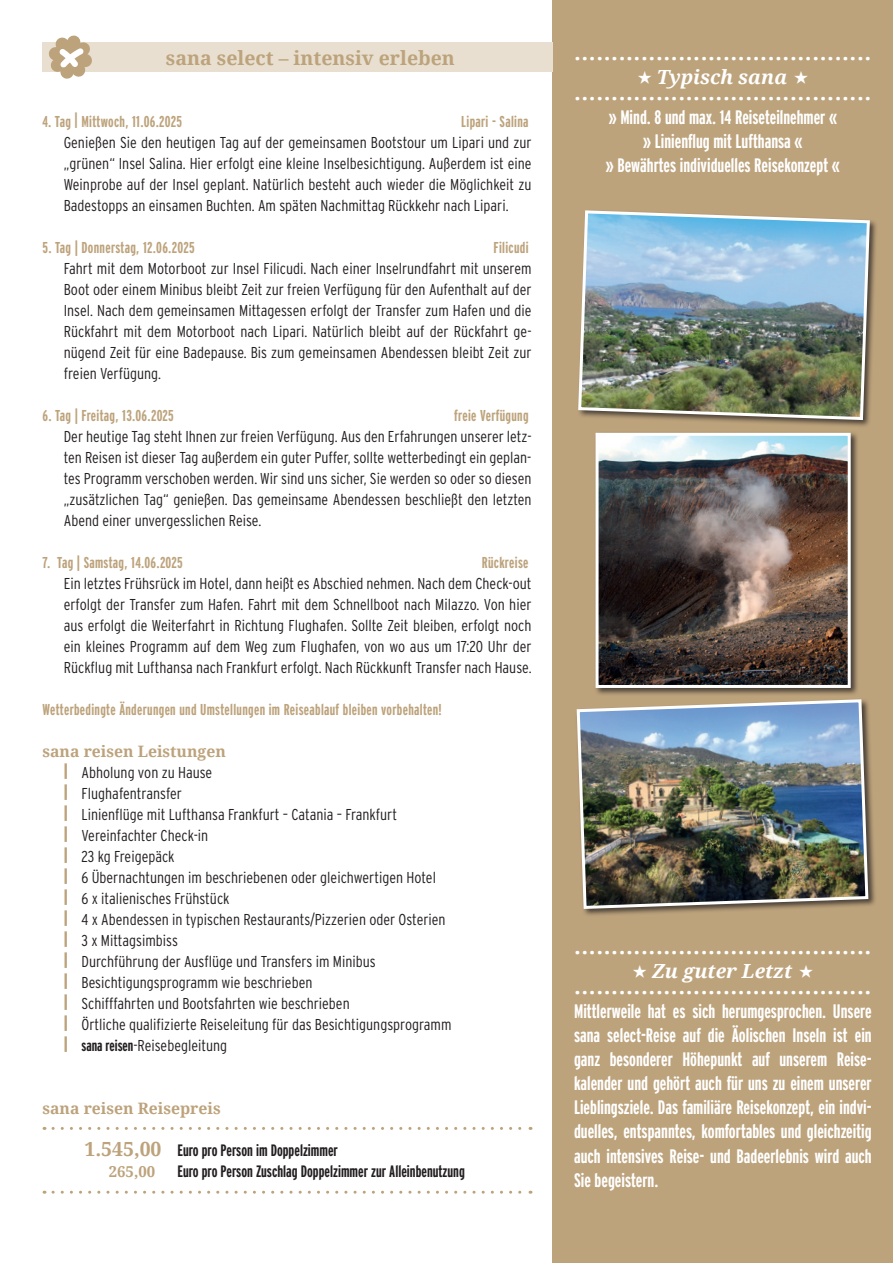
<style>
.page{position:relative;width:893px;height:1263px;background:#fff}
.page>*{position:absolute;margin:0;border:0;box-sizing:border-box;transform-origin:0 0}
.t1{font:700 22.5px "Droid Serif";color:#fff}
.t2{font:700 19.5px/24px "Interstate Compressed";color:#fff;text-align:center}
.t3{font:700 19.5px "Droid Serif";color:#bda37c}
.t4{font:italic 700 19.5px "Droid Serif";color:#fff}
.t5{font:700 16.5px "Interstate Compressed";color:#231f20}
.t6{font:300 15.75px/21px "Interstate Condensed";color:#231f20;text-align:justify}
.t7{font:700 15.75px "Interstate Compressed";letter-spacing:.02em;color:#bda37c}
.t8{font:700 15.75px "Droid Serif";color:#bda37c}
.t9{font:700 15px "Droid Serif";color:#bda37c}
.s1{font-weight:900;color:#bda37c}
.s2{font-family:"Interstate Compressed";font-weight:700}
.s3{font-family:"Droid Serif";font-size:19.5px;color:#bda37c}
</style>
<div class="page">
<div style="left:553px;top:0;width:340px;height:1263px;background:#bda37c"></div>
<svg style="left:53px;top:1127px;width:478px;height:3px"></svg>
<svg style="left:53px;top:1191px;width:478px;height:3px"></svg>
<div style="left:594px;top:431px;width:265px;height:265px;background:#231f20;opacity:.75"></div>
<img style="left:600px;top:437px;width:247px;height:247px">
<div style="left:596px;top:433px;width:255px;height:255px;border:3px solid #fff"></div>
<div style="left:577px;top:209px;width:301px;height:219px;background:#231f20;opacity:.75"></div>
<img style="left:577px;top:209px;width:294px;height:213px">
<div style="left:575px;top:698px;width:301px;height:219px;background:#231f20;opacity:.75"></div>
<img style="left:575px;top:698px;width:295px;height:212px">
<div style="left:43px;top:43px;width:510px;height:29px;background:#e8dfd0"></div>
<svg style="left:48px;top:35px;width:45px;height:44px"></svg>
<p class="t3" style="left:166px;top:44px;width:290px">sana select – intensiv erleben</p>
<p class="t7" style="left:43px;top:112px;width:141px">4. Tag | Mittwoch, 11.06.2025</p>
<p class="t7" style="left:461px;top:112px;width:69px">Lipari - Salina</p>
<p class="t6" style="left:64px;top:131px;width:469px">Genießen Sie den heutigen Tag auf der gemeinsamen Bootstour um Lipari und zur „grünen“ Insel Salina. Hier erfolgt eine kleine Inselbesichtigung. Außerdem ist eine Weinprobe auf der Insel geplant. Natürlich besteht auch wieder die Möglichkeit zu Badestopps an einsamen Buchten. Am späten Nachmittag Rückkehr nach Lipari.</p>
<p class="t7" style="left:43px;top:238px;width:154px">5. Tag | Donnerstag, 12.06.2025</p>
<p class="t7" style="left:493px;top:238px;width:37px">Filicudi</p>
<p class="t6" style="left:64px;top:257px;width:469px">Fahrt mit dem Motorboot zur Insel Filicudi. Nach einer Inselrundfahrt mit unserem Boot oder einem Minibus bleibt Zeit zur freien Verfügung für den Aufenthalt auf der Insel. Nach dem gemeinsamen Mittagessen erfolgt der Transfer zum Hafen und die Rückfahrt mit dem Motorboot nach Lipari. Natürlich bleibt auf der Rückfahrt ge&shy;nügend Zeit für eine Badepause. Bis zum gemeinsamen Abendessen bleibt Zeit zur freien Verfügung.</p>
<p class="t7" style="left:43px;top:406px;width:133px">6. Tag | Freitag, 13.06.2025</p>
<p class="t7" style="left:454px;top:406px;width:76px">freie Verfügung</p>
<p class="t6" style="left:64px;top:425px;width:469px">Der heutige Tag steht Ihnen zur freien Verfügung. Aus den Erfahrungen unserer letz&shy;ten Reisen ist dieser Tag außerdem ein guter Puffer, sollte wetterbedingt ein geplan&shy;tes Programm verschoben werden. Wir sind uns sicher, Sie werden so oder so diesen „zusätzlichen Tag“ genießen. Das gemeinsame Abendessen beschließt den letzten Abend einer unvergesslichen Reise.</p>
<p class="t7" style="left:43px;top:553px;width:142px">7. Tag | Samstag, 14.06.2025</p>
<p class="t7" style="left:482px;top:553px;width:48px">Rückreise</p>
<p class="t6" style="left:64px;top:572px;width:469px">Ein letztes Frühsrück im Hotel, dann heißt es Abschied nehmen. Nach dem Check-out erfolgt der Transfer zum Hafen. Fahrt mit dem Schnellboot nach Milazzo. Von hier aus erfolgt die Weiterfahrt in Richtung Flughafen. Sollte Zeit bleiben, erfolgt noch ein kleines Programm auf dem Weg zum Flughafen, von wo aus um 17:20 Uhr der Rückflug mit Lufthansa nach Frankfurt erfolgt. Nach Rückkunft Transfer nach Hause.</p>
<p class="t7" style="left:43px;top:700px;width:401px">Wetterbedingte Änderungen und Umstellungen im Reiseablauf bleiben vorbehalten!</p>
<p class="t8" style="left:43px;top:740px;width:185px">sana reisen Leistungen</p>
<p class="t6" style="left:64px;top:761px;width:389px;text-align:left"><span class="s1">|</span> Abholung von zu Hause<br><span class="s1">|</span> Flughafentransfer<br><span class="s1">|</span> Linienflüge mit Lufthansa Frankfurt – Catania – Frankfurt<br><span class="s1">|</span> Vereinfachter Check-in<br><span class="s1">|</span> 23 kg Freigepäck<br><span class="s1">|</span> 6 Übernachtungen im beschriebenen oder gleichwertigen Hotel<br><span class="s1">|</span> 6 x italienisches Frühstück<br><span class="s1">|</span> 4 x Abendessen in typischen Restaurants/Pizzerien oder Osterien <span class="s1">|</span> 3 x Mittagsimbiss<br><span class="s1">|</span> Durchführung der Ausflüge und Transfers im Minibus<br><span class="s1">|</span> Besichtigungsprogramm wie beschrieben<br><span class="s1">|</span> Schifffahrten und Bootsfahrten wie beschrieben<br><span class="s1">|</span> Örtliche qualifizierte Reiseleitung für das Besichtigungsprogramm <span class="s1">|</span> <span class="s2">sana reisen</span>-Reisebegleitung</p>
<p class="t8" style="left:43px;top:1097px;width:180px">sana reisen Reisepreis</p>
<p class="t5" style="left:84px;top:1141px;width:255px"><span class="s3">1.545,00</span> Euro pro Person im Doppelzimmer</p>
<p class="t9" style="left:109px;top:1161px;width:48px">265,00</p>
<p class="t5" style="left:178px;top:1162px;width:289px">Euro pro Person Zuschlag Doppelzimmer zur Alleinbenutzung</p>
<h1 class="t1" style="left:574px;top:36px;width:299px">........................................</h1>
<p class="t4" style="left:657px;top:63px;width:132px">Typisch sana</p>
<h1 class="t1" style="left:574px;top:77px;width:299px">........................................</h1>
<p class="t2" style="left:606px;top:105px;width:236px">» Mind. 8 und max. 14 Reiseteilnehmer « » Linienflug mit Lufthansa «<br>» Bewährtes individuelles Reisekonzept «</p>
<h1 class="t1" style="left:574px;top:930px;width:299px">........................................</h1>
<p class="t4" style="left:652px;top:957px;width:142px">Zu guter Letzt</p>
<h1 class="t1" style="left:574px;top:971px;width:299px">........................................</h1>
<p class="t2" style="left:574px;top:999px;width:299px;text-align:justify">Mittlerweile hat es sich herumgesprochen. Unsere sana select-Reise auf die Äolischen Inseln ist ein ganz besonderer Höhepunkt auf unserem Reise&shy;kalender und gehört auch für uns zu einem unserer Lieblingsziele. Das familiäre Reisekonzept, ein indvi&shy;duelles, entspanntes, komfortables und gleichzeitig auch intensives Reise- und Badeerlebnis wird auch Sie begeistern.</p>
</div>
